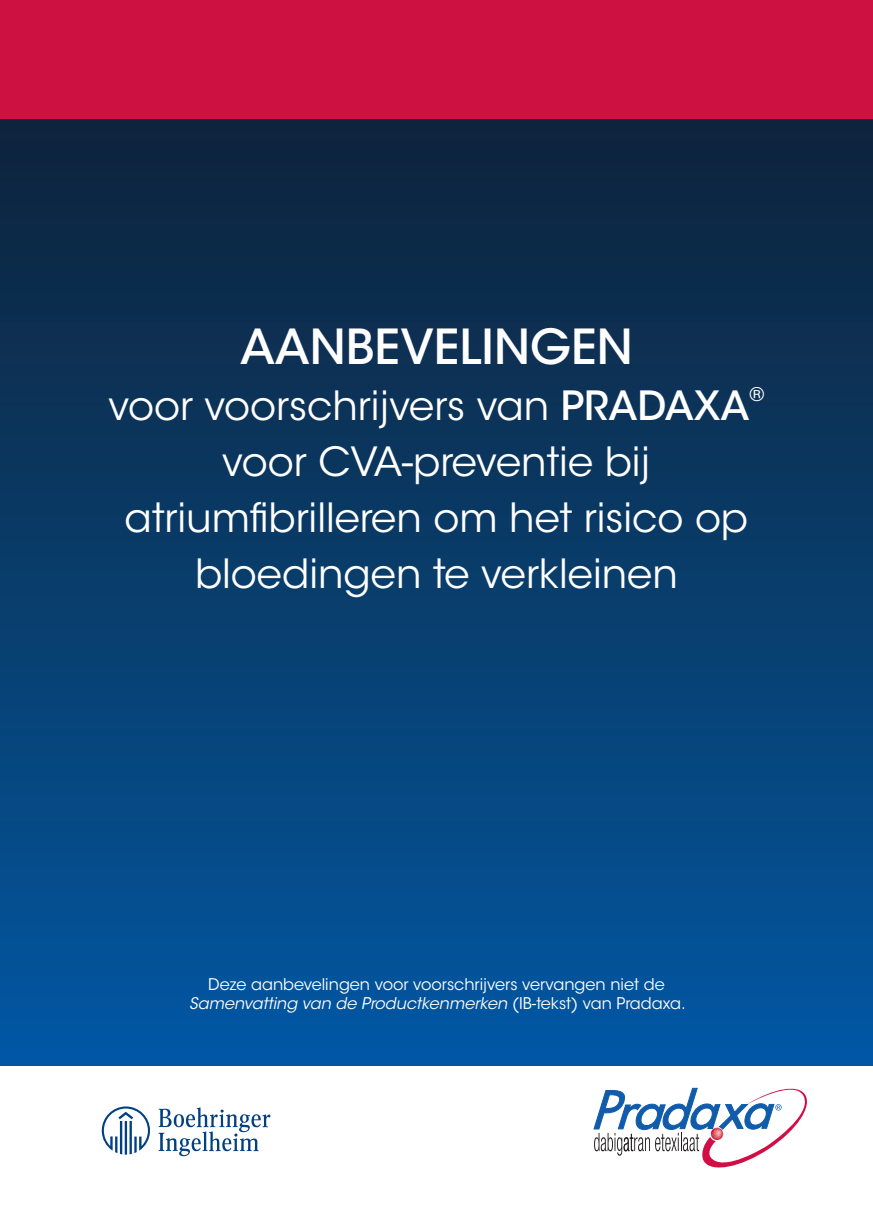
<style>
.page{position:relative;width:873px;height:1224px;background:#fff}
.page>*{position:absolute;margin:0;border:0;box-sizing:border-box;transform-origin:0 0}
.t1{font:500 48px "ITC Avant Garde Std";color:#fff}
.t2{font:40px/56px "ITC Avant Garde Std";color:#fff;text-align:center}
.t3{font:500 18.6px "ITC Avant Garde Std";color:#fff}
.t4{font:16px/19.2px "ITC Avant Garde Std";color:#fff;text-align:center}
.s1{font-weight:500}
.s2{font-style:italic}
</style>
<div class="page">
<div style="left:0;top:119px;width:872px;height:946px;background:linear-gradient(to bottom,#0e2339,#0257a2)"></div>
<div style="left:0;top:0;width:872px;height:119px;background:#cd1141"></div>
<svg style="left:102px;top:1106px;width:48px;height:49px"></svg>
<svg style="left:158px;top:1107px;width:112px;height:49px"></svg>
<svg style="left:593px;top:1087px;width:214px;height:81px"></svg>
<h1 class="t1" style="left:240px;top:328px;width:394px">AANBEVELINGEN</h1>
<h2 class="t2" style="left:108px;top:382px;width:642px">voor voorschrijvers van <span class="s1">PRADAXA</span></h2>
<p class="t3" style="left:749px;top:387px;width:16px">®</p>
<h2 class="t2" style="left:125px;top:438px;width:625px">voor CVA-preventie bij atriumfibrilleren om het risico op bloedingen te verkleinen</h2>
<p class="t4" style="left:189px;top:976px;width:498px">Deze aanbevelingen voor voorschrijvers vervangen niet de<br><span class="s2">Samenvatting van de Productkenmerken</span> (IB-tekst) van Pradaxa.</p>
</div>
